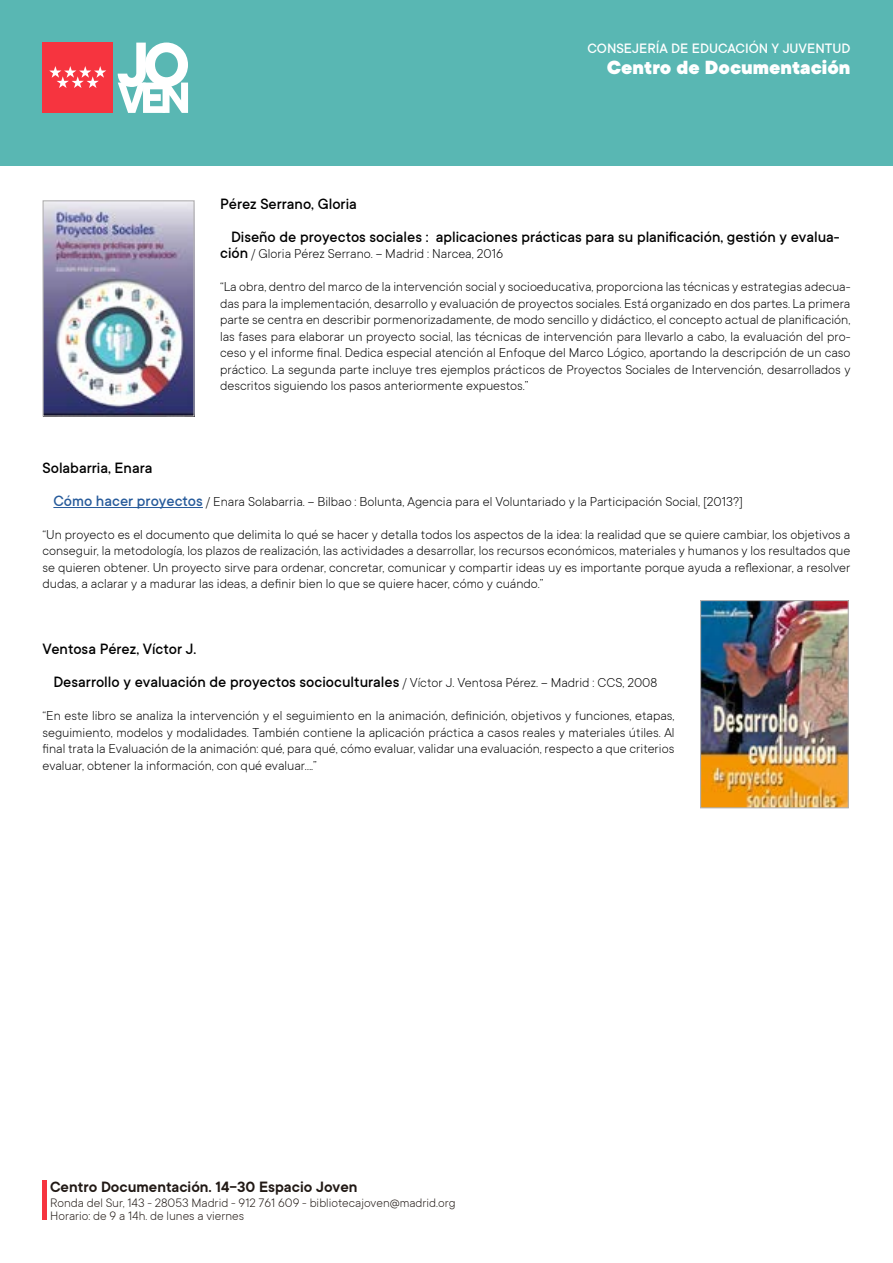
<style>
.page{position:relative;width:893px;height:1263px;background:#fff}
.page>*{position:absolute;margin:0;border:0;box-sizing:border-box;transform-origin:0 0}
.t1{font:900 21px "TT Commons";color:#fff}
.t2{font:500 16.5px/33px "TT Commons";color:#000}
.t3{font:600 16.5px "TT Commons";color:#211915}
.t4{font:500 15px "TT Commons";color:#fff}
.t5{font:300 14.25px/16.5px "TT Commons";color:#000;text-align:justify}
.t6{font:300 13.5px/13.5px "TT Commons";color:#211915}
.s1{font-weight:500;font-size:16.5px}
.s2{font-weight:500;font-size:16.5px;color:#275b9b}
.s3{font-weight:300;font-size:14.25px}
</style>
<div class="page">
<div style="left:0;top:0;width:893px;height:166px;background:#59b7b3"></div>
<div style="left:43px;top:43px;width:70px;height:70px;background:#f6343f"></div>
<svg style="left:49px;top:66px;width:57px;height:22px"></svg>
<svg style="left:118px;top:43px;width:70px;height:70px"></svg>
<hr style="left:43px;top:1180px;width:4px;height:40px;background:#f6343f">
<hr style="left:53px;top:507px;width:150px;height:1px;background:#275b9b">
<img style="left:45px;top:202px;width:148px;height:213px">
<div style="left:43px;top:200px;width:152px;height:217px;border:1px solid #b3b2b2"></div>
<img style="left:702px;top:602px;width:145px;height:204px">
<div style="left:700px;top:600px;width:149px;height:208px;border:1px solid #b3b2b2"></div>
<p class="t4" style="left:587px;top:40px;width:264px">CONSEJERÍA DE EDUCACIÓN Y JUVENTUD</p>
<h1 class="t1" style="left:607px;top:56px;width:245px">Centro de Documentación</h1>
<p class="t2" style="left:231px;top:187px;width:610px;text-indent:-11px">Pérez Serrano, Gloria<br>Diseño de proyectos sociales : aplicaciones prácticas para su planificación, gestión y evalua-</p>
<p class="t5" style="left:220px;top:246px;width:284px"><span class="s1">ción</span> / Gloria Pérez Serrano. -- Madrid : Narcea, 2016</p>
<p class="t5" style="left:220px;top:279px;width:632px">“La obra, dentro del marco de la intervención social y socioeducativa, proporciona las técnicas y estrategias adecua&shy;das para la implementación, desarrollo y evaluación de proyectos sociales. Está organizado en dos partes. La primera parte se centra en describir pormenorizadamente, de modo sencillo y didáctico, el concepto actual de planificación, las fases para elaborar un proyecto social, las técnicas de intervención para llevarlo a cabo, la evaluación del pro&shy;ceso y el informe final. Dedica especial atención al Enfoque del Marco Lógico, aportando la descripción de un caso práctico. La segunda parte incluye tres ejemplos prácticos de Proyectos Sociales de Intervención, desarrollados y descritos siguiendo los pasos anteriormente expuestos.”</p>
<p class="t2" style="left:43px;top:451px;width:111px">Solabarria, Enara</p>
<p class="t5" style="left:53px;top:493px;width:691px"><span class="s2">Cómo hacer proyectos</span> / Enara Solabarria. -- Bilbao : Bolunta, Agencia para el Voluntariado y la Participación Social, [2013?]</p>
<p class="t5" style="left:43px;top:526px;width:809px">“Un proyecto es el documento que delimita lo qué se hacer y detalla todos los aspectos de la idea: la realidad que se quiere cambiar, los objetivos a conseguir, la metodología, los plazos de realización, las actividades a desarrollar, los recursos económicos, materiales y humanos y los resultados que se quieren obtener. Un proyecto sirve para ordenar, concretar, comunicar y compartir ideas uy es importante porque ayuda a reflexionar, a resolver dudas, a aclarar y a madurar las ideas, a definir bien lo que se quiere hacer, cómo y cuándo.”</p>
<p class="t2" style="left:53px;top:633px;width:605px;text-indent:-11px">Ventosa Pérez, Víctor J.<br>Desarrollo y evaluación de proyectos socioculturales <span class="s3">/ Víctor J. Ventosa Pérez. -- Madrid : CCS, 2008</span></p>
<p class="t5" style="left:43px;top:708px;width:633px">“En este libro se analiza la intervención y el seguimiento en la animación, definición, objetivos y funciones, etapas, seguimiento, modelos y modalidades. También contiene la aplicación práctica a casos reales y materiales útiles. Al final trata la Evaluación de la animación: qué, para qué, cómo evaluar, validar una evaluación, respecto a que criterios evaluar, obtener la información, con qué evaluar....”</p>
<p class="t3" style="left:50px;top:1178px;width:309px">Centro Documentación. 14-30 Espacio Joven</p>
<p class="t6" style="left:50px;top:1196px;width:407px">Ronda del Sur, 143 - 28053 Madrid - 912 761 609 - bibliotecajoven@madrid.org<br>Horario: de 9 a 14h. de lunes a viernes</p>
</div>
